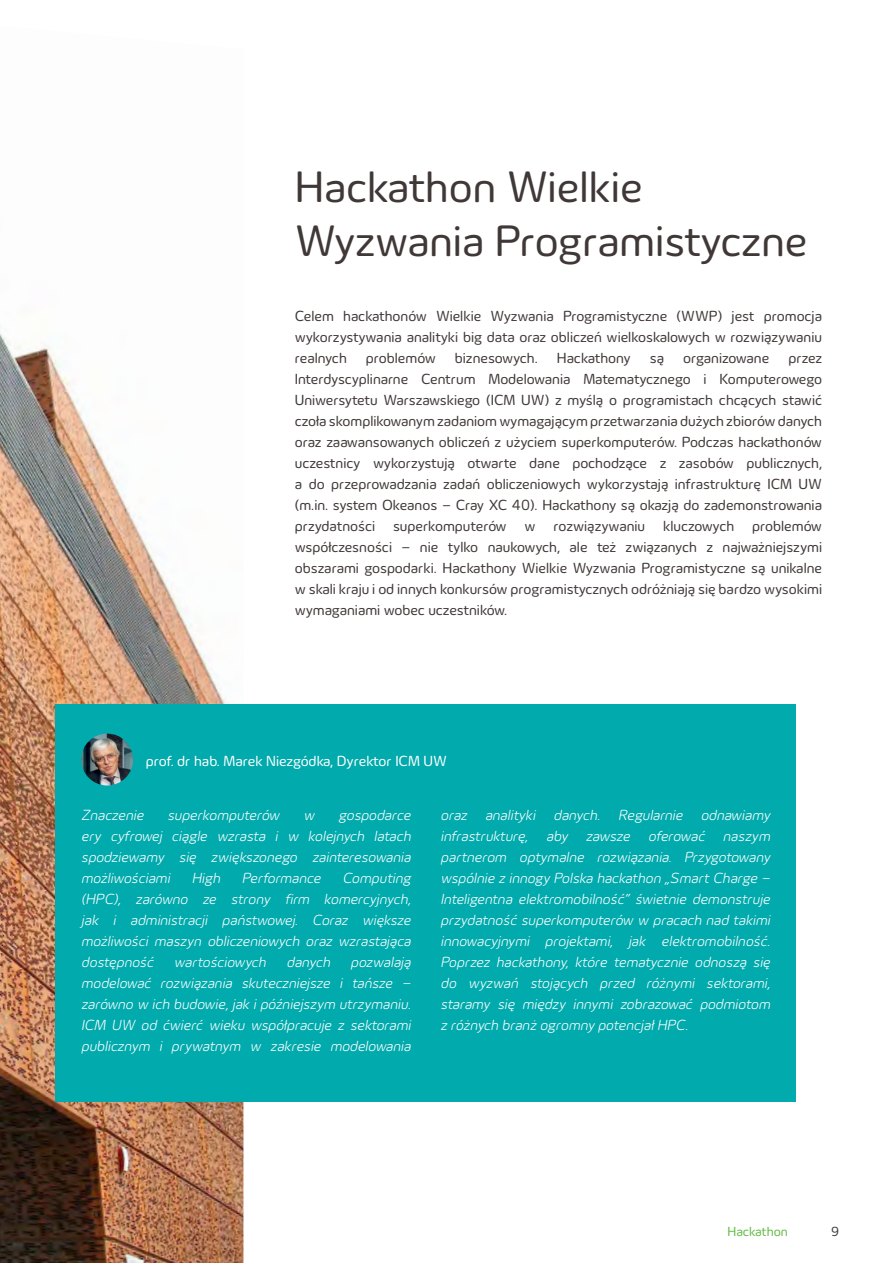
<style>
.page{position:relative;width:893px;height:1263px;background:#fff}
.page>*{position:absolute;margin:0;border:0;box-sizing:border-box;transform-origin:0 0}
.t1{font:45px/54px "Innogy";color:#403837}
.t2{font:15px/21px "Innogy";color:#403837;text-align:justify}
.t3{font:italic 300 15px/21px "Innogy";color:#fff;text-align:justify}
.t4{font:15px "Innogy";color:#fff}
.t5{font:13.5px "Innogy";color:#62bb46}
.t6{font:13.5px "Innogy";color:#403837}
</style>
<div class="page">
<img style="left:0;top:326px;width:243px;height:937px">
<div style="left:55px;top:704px;width:741px;height:397px;background:#00aaad"></div>
<img style="left:81px;top:734px;width:52px;height:51px;border-radius:26px">
<h1 class="t1" style="left:295px;top:161px;width:514px">Hackathon Wielkie<br>Wyzwania Programistyczne</h1>
<p class="t2" style="left:295px;top:306px;width:529px">Celem hackathonów Wielkie Wyzwania Programistyczne (WWP) jest promocja wykorzystywania analityki big data oraz obliczeń wielkoskalowych w rozwiązywaniu realnych</p>
<p class="t2" style="left:366px;top:348px;width:71px">problemów</p>
<p class="t2" style="left:455px;top:348px;width:84px">biznesowych.</p>
<p class="t2" style="left:557px;top:348px;width:75px">Hackathony</p>
<p class="t2" style="left:650px;top:348px;width:16px">są</p>
<p class="t2" style="left:683px;top:348px;width:88px">organizowane</p>
<p class="t2" style="left:295px;top:348px;width:529px;text-indent:494px">przez Interdyscyplinarne Centrum Modelowania Matematycznego i Komputerowego Uniwersytetu Warszawskiego (ICM UW) z myślą o programistach chcących stawić czoła skomplikowanym zadaniom wymagającym przetwarzania dużych zbiorów danych oraz zaawansowanych obliczeń z użyciem superkomputerów. Podczas hackathonów uczestnicy wykorzystują otwarte dane pochodzące z zasobów publicznych, a do przeprowadzania zadań obliczeniowych wykorzystają infrastrukturę ICM UW (m.in. system Okeanos – Cray XC 40). Hackathony są okazją do zademonstrowania przydatności superkomputerów w rozwiązywaniu kluczowych problemów współczesności – nie tylko naukowych, ale też związanych z najważniejszymi obszarami gospodarki. Hackathony Wielkie Wyzwania Programistyczne są unikalne w skali kraju i od innych konkursów programistycznych odróżniają się bardzo wysokimi wymaganiami wobec uczestników.</p>
<p class="t4" style="left:146px;top:753px;width:303px">prof. dr hab. Marek Niezgódka, Dyrektor ICM UW</p>
<p class="t3" style="left:81px;top:805px;width:334px;text-indent:257px">gospodarce ery cyfrowej ciągle wzrasta i w kolejnych latach spodziewamy się zwiększonego zainteresowania możliwościami High Performance Computing (HPC), zarówno ze strony firm komercyjnych, jak i administracji państwowej. Coraz większe możliwości maszyn obliczeniowych oraz wzrastająca dostępność wartościowych danych pozwalają modelować rozwiązania skuteczniejsze i tańsze – zarówno w ich budowie,jak ipóźniejszym utrzymaniu.<br>ICM UW od ćwierć wieku współpracuje z sektorami publicznym i prywatnym w zakresie modelowania</p>
<p class="t3" style="left:440px;top:805px;width:334px">oraz analityki danych. Regularnie odnawiamy infrastrukturę, aby zawsze oferować naszym partnerom optymalne rozwiązania. Przygotowany wspólnie z innogy Polska hackathon „SmartCharge – Inteligentna elektromobilność” świetnie demonstruje przydatność superkomputerów w pracach nad takimi innowacyjnymi projektami, jak elektromobilność.<br>Poprzez hackathony, które tematycznie odnoszą się do wyzwań stojących przed różnymi sektorami, staramy się między innymi zobrazować podmiotom z różnych branż ogromny potencjałHPC.</p>
<p class="t3" style="left:81px;top:805px;width:67px">Znaczenie</p>
<p class="t3" style="left:167px;top:805px;width:117px">superkomputerów</p>
<p class="t3" style="left:304px;top:805px;width:16px">w</p>
<p class="t5" style="left:727px;top:1224px;width:62px">Hackathon</p>
<p class="t6" style="left:831px;top:1224px;width:9px">9</p>
</div>
